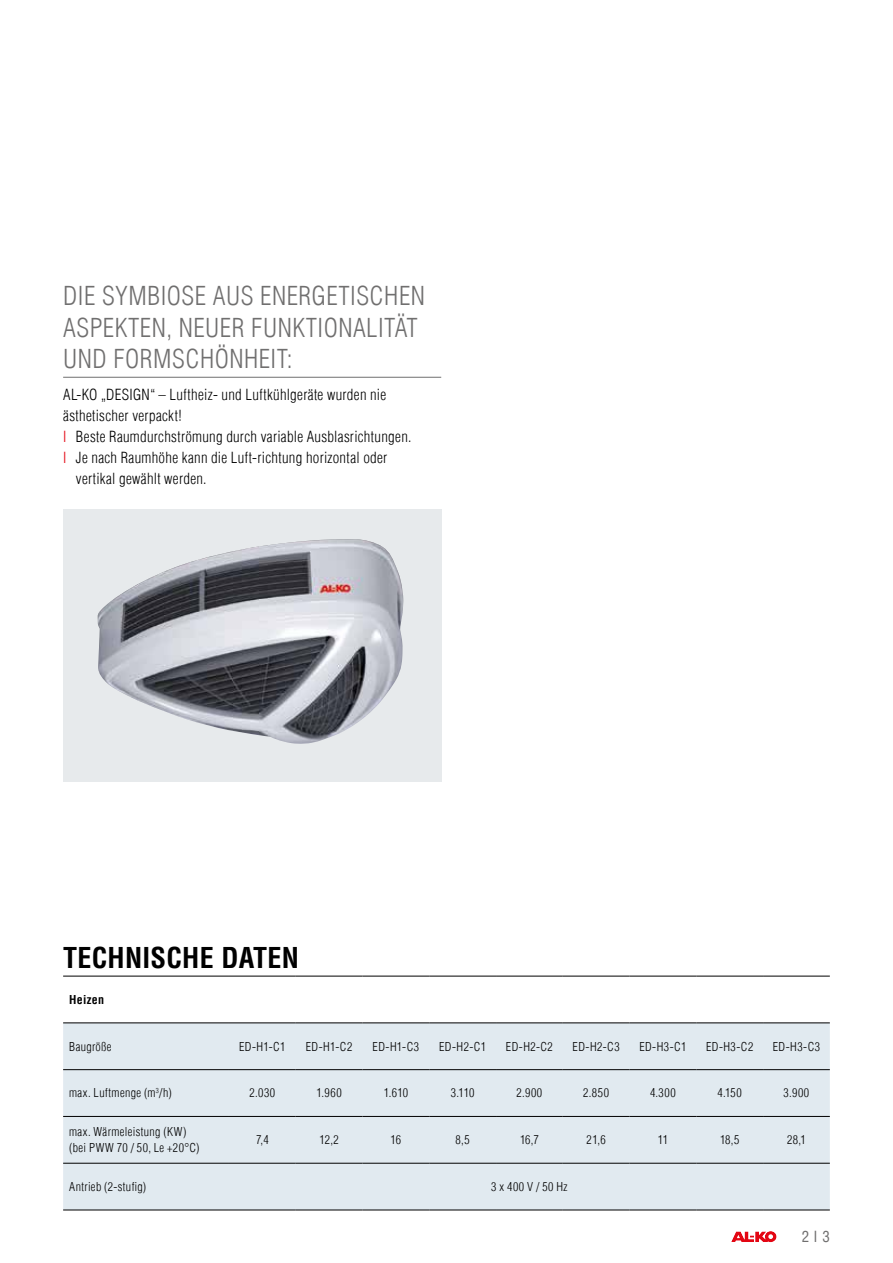
<style>
.page{position:relative;width:893px;height:1263px;background:#fff}
.page>*{position:absolute;margin:0;border:0;box-sizing:border-box;transform-origin:0 0}
.t1{font:700 condensed 28.05px "Helvetica Com";letter-spacing:.01em;color:#000}
.t2{font:300 condensed 25.5px/31.5px "Helvetica Com";letter-spacing:.02em;color:#706f6f}
.t3{font:300 condensed 15px "Helvetica Com";letter-spacing:.02em;color:#000}
.t4{font:condensed 15px "Helvetica Com";color:#706f6f}
.t5{font:300 condensed 12px/16.5px "Helvetica Com";letter-spacing:.035em;color:#000}
.t6{font:700 condensed 12px "Helvetica Com";letter-spacing:.03em;color:#000}
.s1{color:#e30613}
</style>
<div class="page">
<div style="left:63px;top:509px;width:378px;height:272px;background:#e7eaec"></div>
<img style="left:98px;top:539px;width:305px;height:205px">
<svg style="left:731px;top:1231px;width:46px;height:11px"></svg>
<hr style="left:63px;top:377px;width:378px;height:1px;background:#706f6f">
<div style="left:63px;top:1023px;width:767px;height:186px;background:#e1eaf0"></div>
<hr style="left:63px;top:976px;width:166px;height:1px;background:#000">
<hr style="left:229px;top:976px;width:67px;height:1px;background:#000">
<hr style="left:296px;top:976px;width:66px;height:1px;background:#000">
<hr style="left:362px;top:976px;width:67px;height:1px;background:#000">
<hr style="left:429px;top:976px;width:67px;height:1px;background:#000">
<hr style="left:496px;top:976px;width:67px;height:1px;background:#000">
<hr style="left:563px;top:976px;width:67px;height:1px;background:#000">
<hr style="left:630px;top:976px;width:66px;height:1px;background:#000">
<hr style="left:696px;top:976px;width:67px;height:1px;background:#000">
<hr style="left:763px;top:976px;width:67px;height:1px;background:#000">
<hr style="left:63px;top:1022px;width:166px;height:1px;background:#000">
<hr style="left:229px;top:1022px;width:67px;height:1px;background:#000">
<hr style="left:296px;top:1022px;width:66px;height:1px;background:#000">
<hr style="left:362px;top:1022px;width:67px;height:1px;background:#000">
<hr style="left:429px;top:1022px;width:67px;height:1px;background:#000">
<hr style="left:496px;top:1022px;width:67px;height:1px;background:#000">
<hr style="left:563px;top:1022px;width:67px;height:1px;background:#000">
<hr style="left:630px;top:1022px;width:66px;height:1px;background:#000">
<hr style="left:696px;top:1022px;width:67px;height:1px;background:#000">
<hr style="left:763px;top:1022px;width:67px;height:1px;background:#000">
<hr style="left:63px;top:1069px;width:166px;height:1px;background:#000">
<hr style="left:229px;top:1069px;width:67px;height:1px;background:#000">
<hr style="left:296px;top:1069px;width:66px;height:1px;background:#000">
<hr style="left:362px;top:1069px;width:67px;height:1px;background:#000">
<hr style="left:429px;top:1069px;width:67px;height:1px;background:#000">
<hr style="left:496px;top:1069px;width:67px;height:1px;background:#000">
<hr style="left:563px;top:1069px;width:67px;height:1px;background:#000">
<hr style="left:630px;top:1069px;width:66px;height:1px;background:#000">
<hr style="left:696px;top:1069px;width:67px;height:1px;background:#000">
<hr style="left:763px;top:1069px;width:67px;height:1px;background:#000">
<hr style="left:63px;top:1116px;width:166px;height:1px;background:#000">
<hr style="left:229px;top:1116px;width:67px;height:1px;background:#000">
<hr style="left:296px;top:1116px;width:66px;height:1px;background:#000">
<hr style="left:362px;top:1116px;width:67px;height:1px;background:#000">
<hr style="left:429px;top:1116px;width:67px;height:1px;background:#000">
<hr style="left:496px;top:1116px;width:67px;height:1px;background:#000">
<hr style="left:563px;top:1116px;width:67px;height:1px;background:#000">
<hr style="left:630px;top:1116px;width:66px;height:1px;background:#000">
<hr style="left:696px;top:1116px;width:67px;height:1px;background:#000">
<hr style="left:763px;top:1116px;width:67px;height:1px;background:#000">
<hr style="left:63px;top:1163px;width:166px;height:1px;background:#000">
<hr style="left:229px;top:1163px;width:67px;height:1px;background:#000">
<hr style="left:296px;top:1163px;width:66px;height:1px;background:#000">
<hr style="left:362px;top:1163px;width:67px;height:1px;background:#000">
<hr style="left:429px;top:1163px;width:67px;height:1px;background:#000">
<hr style="left:496px;top:1163px;width:67px;height:1px;background:#000">
<hr style="left:563px;top:1163px;width:67px;height:1px;background:#000">
<hr style="left:630px;top:1163px;width:66px;height:1px;background:#000">
<hr style="left:696px;top:1163px;width:67px;height:1px;background:#000">
<hr style="left:763px;top:1163px;width:67px;height:1px;background:#000">
<hr style="left:63px;top:1209px;width:166px;height:1px;background:#000">
<hr style="left:229px;top:1209px;width:67px;height:1px;background:#000">
<hr style="left:296px;top:1209px;width:66px;height:1px;background:#000">
<hr style="left:362px;top:1209px;width:67px;height:1px;background:#000">
<hr style="left:429px;top:1209px;width:67px;height:1px;background:#000">
<hr style="left:496px;top:1209px;width:67px;height:1px;background:#000">
<hr style="left:563px;top:1209px;width:67px;height:1px;background:#000">
<hr style="left:630px;top:1209px;width:66px;height:1px;background:#000">
<hr style="left:696px;top:1209px;width:67px;height:1px;background:#000">
<hr style="left:763px;top:1209px;width:67px;height:1px;background:#000">
<h2 class="t2" style="left:63px;top:280px;width:363px">DIE SYMBIOSE AUS ENERGETISCHEN<br>ASPEKTEN, NEUER FUNKTIONALITÄT<br>UND FORMSCHÖNHEIT:</h2>
<p class="t3" style="left:63px;top:385px;width:325px">AL-KO „DESIGN“ – Luftheiz- und Luftkühlgeräte wurden nie</p>
<p class="t3" style="left:63px;top:406px;width:120px">ästhetischer verpackt!</p>
<p class="t3" style="left:63px;top:427px;width:350px"><span class="s1">I</span> Beste Raumdurchströmung durch variable Ausblasrichtungen.</p>
<p class="t3" style="left:63px;top:448px;width:326px"><span class="s1">I</span> Je nach Raumhöhe kann die Luft-richtung horizontal oder</p>
<p class="t3" style="left:76px;top:469px;width:132px">vertikal gewählt werden.</p>
<h1 class="t1" style="left:63px;top:939px;width:237px">TECHNISCHE DATEN</h1>
<p class="t6" style="left:69px;top:991px;width:37px">Heizen</p>
<p class="t5" style="left:69px;top:1038px;width:44px">Baugröße</p>
<p class="t5" style="left:239px;top:1038px;width:48px">ED-H1-C1</p>
<p class="t5" style="left:306px;top:1038px;width:48px">ED-H1-C2</p>
<p class="t5" style="left:373px;top:1038px;width:48px">ED-H1-C3</p>
<p class="t5" style="left:439px;top:1038px;width:48px">ED-H2-C1</p>
<p class="t5" style="left:506px;top:1038px;width:48px">ED-H2-C2</p>
<p class="t5" style="left:573px;top:1038px;width:49px">ED-H2-C3</p>
<p class="t5" style="left:639px;top:1038px;width:49px">ED-H3-C1</p>
<p class="t5" style="left:706px;top:1038px;width:49px">ED-H3-C2</p>
<p class="t5" style="left:773px;top:1038px;width:49px">ED-H3-C3</p>
<p class="t5" style="left:69px;top:1085px;width:104px">max. Luftmenge (m<sup>3</sup>/h)</p>
<p class="t5" style="left:250px;top:1085px;width:27px">2.030</p>
<p class="t5" style="left:317px;top:1085px;width:27px">1.960</p>
<p class="t5" style="left:384px;top:1085px;width:26px">1.610</p>
<p class="t5" style="left:451px;top:1085px;width:25px">3.110</p>
<p class="t5" style="left:517px;top:1085px;width:27px">2.900</p>
<p class="t5" style="left:583px;top:1085px;width:27px">2.850</p>
<p class="t5" style="left:650px;top:1085px;width:27px">4.300</p>
<p class="t5" style="left:718px;top:1085px;width:26px">4.150</p>
<p class="t5" style="left:784px;top:1085px;width:27px">3.900</p>
<p class="t5" style="left:69px;top:1123px;width:132px">max. Wärmeleistung (KW) (bei PWW 70 / 50, Le +20°C)</p>
<p class="t5" style="left:256px;top:1131px;width:14px">7,4</p>
<p class="t5" style="left:319px;top:1131px;width:21px">12,2</p>
<p class="t5" style="left:391px;top:1131px;width:12px">16</p>
<p class="t5" style="left:456px;top:1131px;width:16px">8,5</p>
<p class="t5" style="left:520px;top:1131px;width:20px">16,7</p>
<p class="t5" style="left:587px;top:1131px;width:21px">21,6</p>
<p class="t5" style="left:658px;top:1131px;width:12px">11</p>
<p class="t5" style="left:720px;top:1131px;width:21px">18,5</p>
<p class="t5" style="left:787px;top:1131px;width:20px">28,1</p>
<p class="t5" style="left:69px;top:1178px;width:79px">Antrieb (2-stufig)</p>
<p class="t5" style="left:491px;top:1178px;width:78px">3 x 400 V / 50 Hz</p>
<p class="t4" style="left:802px;top:1227px;width:29px">2I3</p>
</div>
